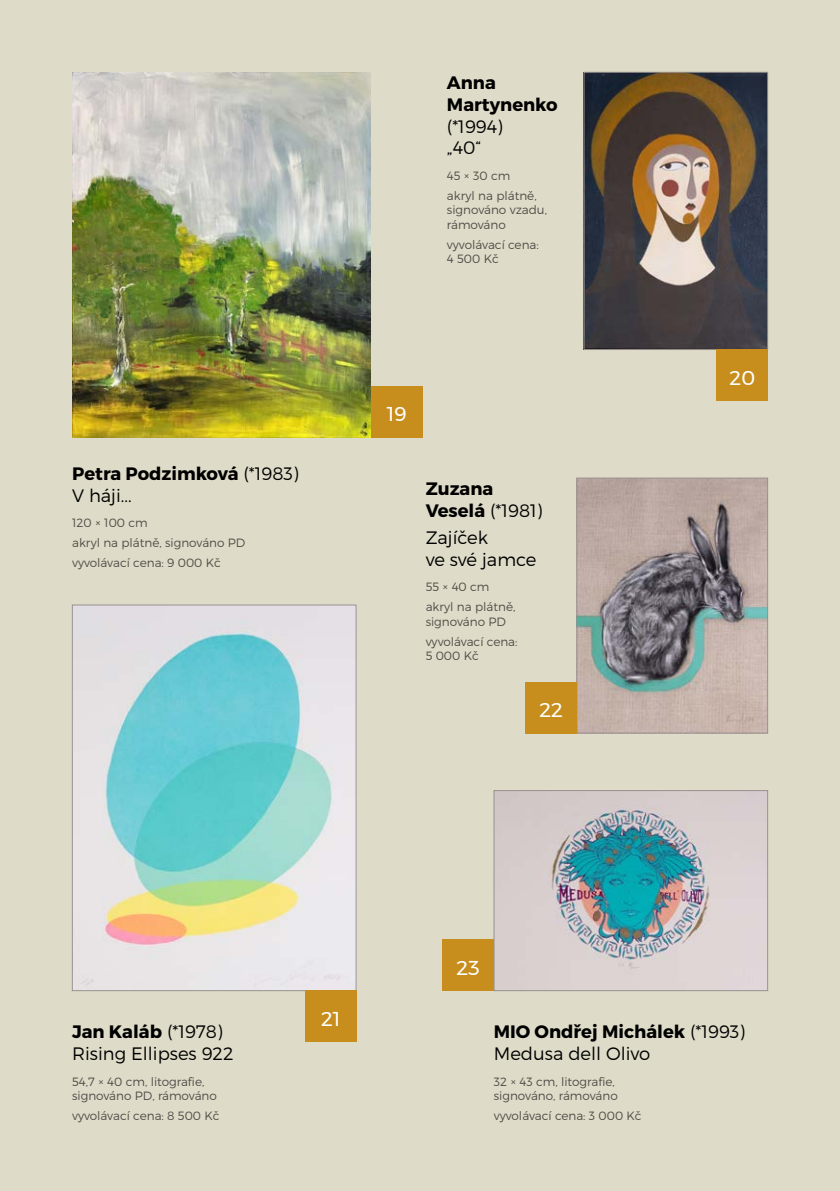
<style>
.page{position:relative;width:840px;height:1191px;background:#fff}
.page>*{position:absolute;margin:0;border:0;box-sizing:border-box;transform-origin:0 0}
.t1{font:20px "Montserrat";color:#fff}
.t2{font:300 18px/21.6px "Montserrat";color:#000}
.t3{font:700 18px/21.6px "Montserrat";color:#000}
.t4{font:300 12px/20px "Montserrat";color:#524b48}
.s1{font-weight:300}
.s2{font-weight:700}
</style>
<div class="page">
<div style="left:0;top:0;width:839px;height:1191px;background:#dedcc8"></div>
<img style="left:72px;top:72px;width:298px;height:365px">
<img style="left:495px;top:792px;width:270px;height:197px">
<div style="left:493px;top:790px;width:274px;height:201px;border:1px solid #989190"></div>
<img style="left:578px;top:480px;width:187px;height:251px">
<div style="left:576px;top:478px;width:191px;height:255px;border:1px solid #989190"></div>
<img style="left:585px;top:74px;width:180px;height:274px">
<div style="left:583px;top:72px;width:184px;height:278px;border:1px solid #989190"></div>
<img style="left:74px;top:607px;width:280px;height:382px">
<div style="left:72px;top:605px;width:284px;height:386px;border:1px solid #989190"></div>
<div style="left:371px;top:386px;width:51px;height:51px;background:#c78e1d"></div>
<div style="left:716px;top:350px;width:51px;height:51px;background:#c78e1d"></div>
<div style="left:525px;top:682px;width:51px;height:51px;background:#c78e1d"></div>
<div style="left:442px;top:940px;width:51px;height:51px;background:#c78e1d"></div>
<div style="left:305px;top:991px;width:51px;height:51px;background:#c78e1d"></div>
<h2 class="t3" style="left:72px;top:463px;width:228px">Petra Podzimková <span class="s1">(*1983)<br>V háji...</span></h2>
<p class="t4" style="left:72px;top:513px;width:175px">120 × 100 cm<br>akryl na plátně, signováno PD vyvolávací cena: 9 000 Kč</p>
<h2 class="t3" style="left:446px;top:73px;width:112px">Anna<br>Martynenko</h2>
<h2 class="t2" style="left:446px;top:115px;width:57px">(*1994) „40“</h2>
<p class="t4" style="left:446px;top:165px;width:91px">45 × 30 cm akryl na plátně,</p>
<p class="t4" style="left:446px;top:203px;width:101px;line-height:14.4px">signováno vzadu, rámováno</p>
<p class="t4" style="left:446px;top:237px;width:93px;line-height:14.4px">vyvolávací cena:<br>4 500 Kč</p>
<h1 class="t1" style="left:386px;top:399px;width:22px">19</h1>
<h2 class="t3" style="left:425px;top:478px;width:118px">Zuzana<br>Veselá <span class="s1">(*1981)</span></h2>
<h2 class="t2" style="left:425px;top:526px;width:112px">Zajíček<br>ve své jamce</h2>
<p class="t4" style="left:425px;top:577px;width:91px">55 × 40 cm akryl na plátně,</p>
<p class="t4" style="left:425px;top:611px;width:93px">signováno PD vyvolávací cena:</p>
<p class="t4" style="left:425px;top:646px;width:55px">5 000 Kč</p>
<h1 class="t1" style="left:539px;top:695px;width:25px">22</h1>
<h1 class="t1" style="left:729px;top:362px;width:27px">20</h1>
<h2 class="t2" style="left:72px;top:1020px;width:163px"><span class="s2">Jan Kaláb</span> (*1978)<br>Rising Ellipses 922</h2>
<p class="t4" style="left:72px;top:1074px;width:146px;line-height:14.4px">54,7 × 40 cm, litografie, signováno PD, rámováno</p>
<p class="t4" style="left:72px;top:1105px;width:149px">vyvolávací cena: 8 500 Kč</p>
<h1 class="t1" style="left:321px;top:1003px;width:20px">21</h1>
<h1 class="t1" style="left:456px;top:952px;width:25px">23</h1>
<h2 class="t2" style="left:493px;top:1020px;width:253px"><span class="s2">MIO Ondřej Michálek</span> (*1993)<br>Medusa dell Olivo</h2>
<p class="t4" style="left:493px;top:1074px;width:125px;line-height:14.4px">32 × 43 cm, litografie, signováno, rámováno</p>
<p class="t4" style="left:493px;top:1105px;width:149px">vyvolávací cena: 3 000 Kč</p>
</div>
